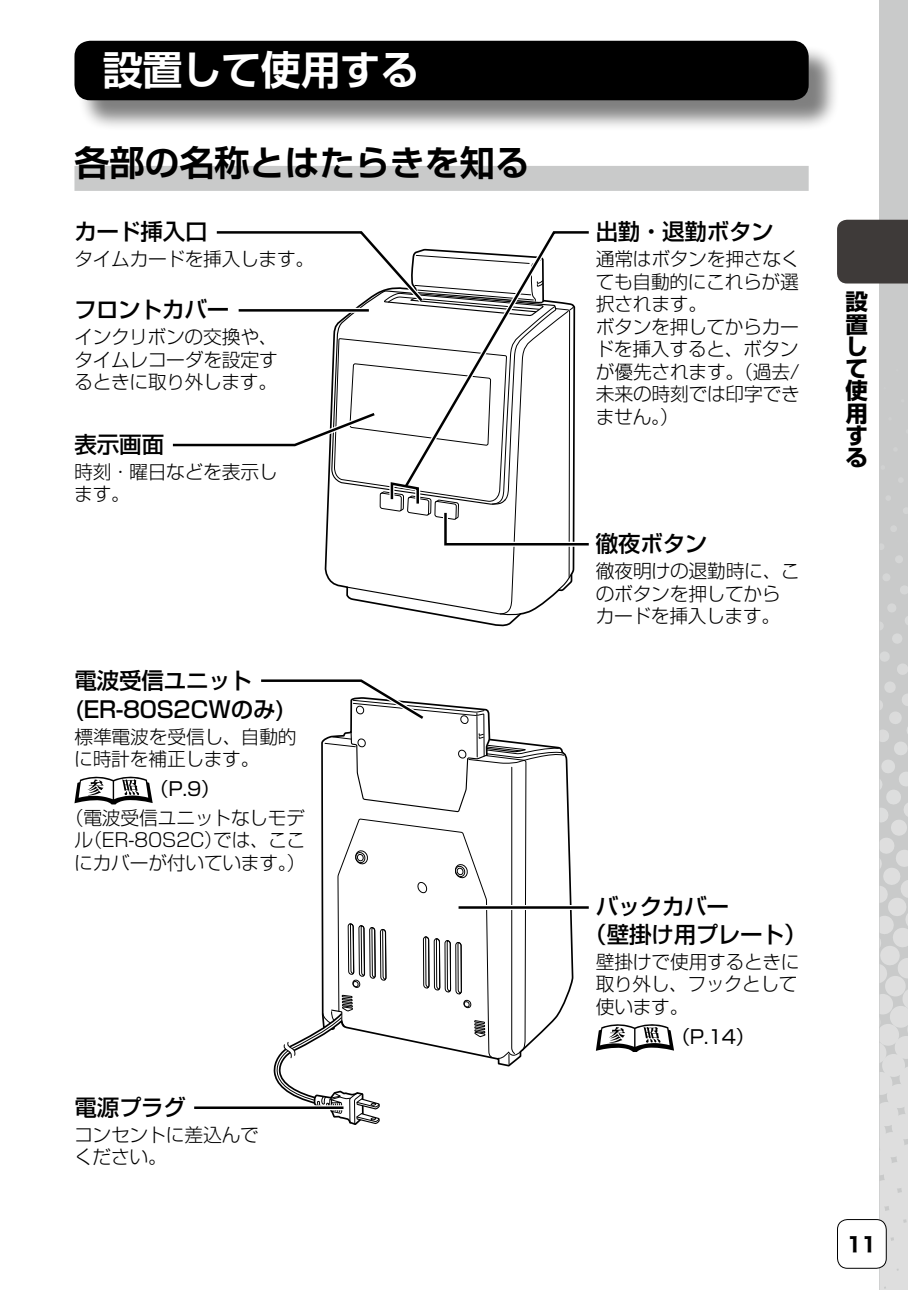
<style>
.page{position:relative;width:908px;height:1290px;background:#fff}
.page>*{position:absolute;margin:0;border:0;box-sizing:border-box;transform-origin:0 0}
.t1{font:700 40px "Shin Go Pro De";letter-spacing:-.015em;color:#fff}
.t2{font:700 35px "Shin Go Pro De";color:#000}
.t3{font:500 22.5px/29.2px "Shin Go Pro";letter-spacing:-.01em;color:#000}
.t4{font:700 22.5px/22.2px "Shin Go Pro";color:#000;text-align:justify}
.t5{font:20px "Hira Sans Old Std W7";color:#000}
.t6{font:300 18.75px/22.5px "Shin Go Pro";letter-spacing:-.015em;color:#000}
.t7{font:18.75px "Shin Go Pro";color:#000}
.s1{font-weight:400}
</style>
<div class="page">
<div style="left:879px;top:0;width:28px;height:1290px;background:#c9caca"></div>
<svg style="left:879px;top:652px;width:28px;height:638px"></svg>
<svg style="left:880px;top:622px;width:3px;height:8px"></svg>
<svg style="left:892px;top:634px;width:10px;height:10px"></svg>
<svg style="left:888px;top:604px;width:8px;height:8px"></svg>
<svg style="left:905px;top:617px;width:2px;height:7px"></svg>
<svg style="left:883px;top:574px;width:7px;height:7px"></svg>
<svg style="left:900px;top:586px;width:7px;height:8px"></svg>
<svg style="left:895px;top:556px;width:8px;height:7px"></svg>
<div style="left:837px;top:1219px;width:48px;height:49px;background:#fff;border-radius:10px"></div>
<div style="left:836px;top:1219px;width:50px;height:50px;border:1px solid #000;border-radius:10px"></div>
<div style="left:837px;top:220px;width:70px;height:63px;background:#3e3a39"></div>
<div style="left:78px;top:44px;width:762px;height:88px;background:#000;opacity:.5"></div>
<div style="left:75px;top:42px;width:732px;height:57px;background:#000;border-radius:15px"></div>
<div style="left:74px;top:41px;width:734px;height:59px;border:2px solid #000;border-radius:15px"></div>
<div style="left:74px;top:166px;width:734px;height:25px;background:#c9caca"></div>
<svg style="left:172px;top:231px;width:417px;height:385px"></svg>
<svg style="left:402px;top:231px;width:187px;height:259px"></svg>
<svg style="left:564px;top:752px;width:9px;height:253px"></svg>
<svg style="left:74px;top:777px;width:79px;height:27px"></svg>
<svg style="left:595px;top:1024px;width:78px;height:28px"></svg>
<div style="left:458px;top:905px;width:130px;height:5px;background:#fff"></div>
<svg style="left:261px;top:679px;width:303px;height:446px"></svg>
<hr style="left:458px;top:906px;width:130px;height:3px;background:#000">
<hr style="left:194px;top:1106px;width:149px;height:3px;background:#000">
<h1 class="t1" style="left:103px;top:37px;width:318px">設置して使用する</h1>
<h2 class="t2" style="left:74px;top:134px;width:456px">各部の名称とはたらきを知る</h2>
<p class="t3" style="left:74px;top:214px;width:135px">カード挿入口</p>
<p class="t6" style="left:74px;top:246px;width:241px">タイムカードを挿入します。</p>
<p class="t3" style="left:74px;top:292px;width:156px">フロントカバー</p>
<p class="t6" style="left:74px;top:324px;width:205px;text-align:justify">インクリボンの交換や、タイムレコーダを設定するときに取り外します。</p>
<p class="t3" style="left:74px;top:427px;width:91px">表示画面</p>
<p class="t6" style="left:74px;top:458px;width:205px">時刻・曜日などを表示します。</p>
<p class="t3" style="left:74px;top:663px;width:213px">電波受信ユニット(ER-80S2CWのみ)</p>
<p class="t6" style="left:74px;top:723px;width:224px">標準電波を受信し、自動的に時計を補正します。</p>
<p class="t6" style="left:65px;top:772px;width:241px;line-height:28.5px;text-align:center"><span class="s1">（P.9）<br></span>（電波受信ユニットなしモデ</p>
<p class="t6" style="left:74px;top:826px;width:233px">ル（ER-80S2C）では、ここにカバーが付いています。）</p>
<p class="t3" style="left:74px;top:1090px;width:113px">電源プラグ</p>
<p class="t6" style="left:74px;top:1121px;width:186px">コンセントに差込んでください。</p>
<p class="t3" style="left:595px;top:214px;width:179px">出勤・退勤ボタン</p>
<p class="t6" style="left:595px;top:246px;width:206px">通常はボタンを押さなくても自動的にこれらが選択されます。<br>ボタンを押してからカードを挿入すると、ボタンが優先されます。（過去/未来の時刻では印字できません。）</p>
<p class="t3" style="left:595px;top:526px;width:113px">徹夜ボタン</p>
<p class="t6" style="left:595px;top:557px;width:205px">徹夜明けの退勤時に、このボタンを押してからカードを挿入します。</p>
<p class="t4" style="left:845px;top:288px;width:24px">設置して使用する</p>
<p class="t3" style="left:584px;top:890px;width:224px;line-height:27.5px;text-indent:11px">バックカバー<br>（壁掛け用プレート）</p>
<p class="t6" style="left:595px;top:948px;width:205px;text-align:justify">壁掛けで使用するときに取り外し、フックとして使います。</p>
<p class="t7" style="left:671px;top:1021px;width:85px">（P.14）</p>
<p class="t5" style="left:846px;top:1228px;width:31px">11</p>
</div>
